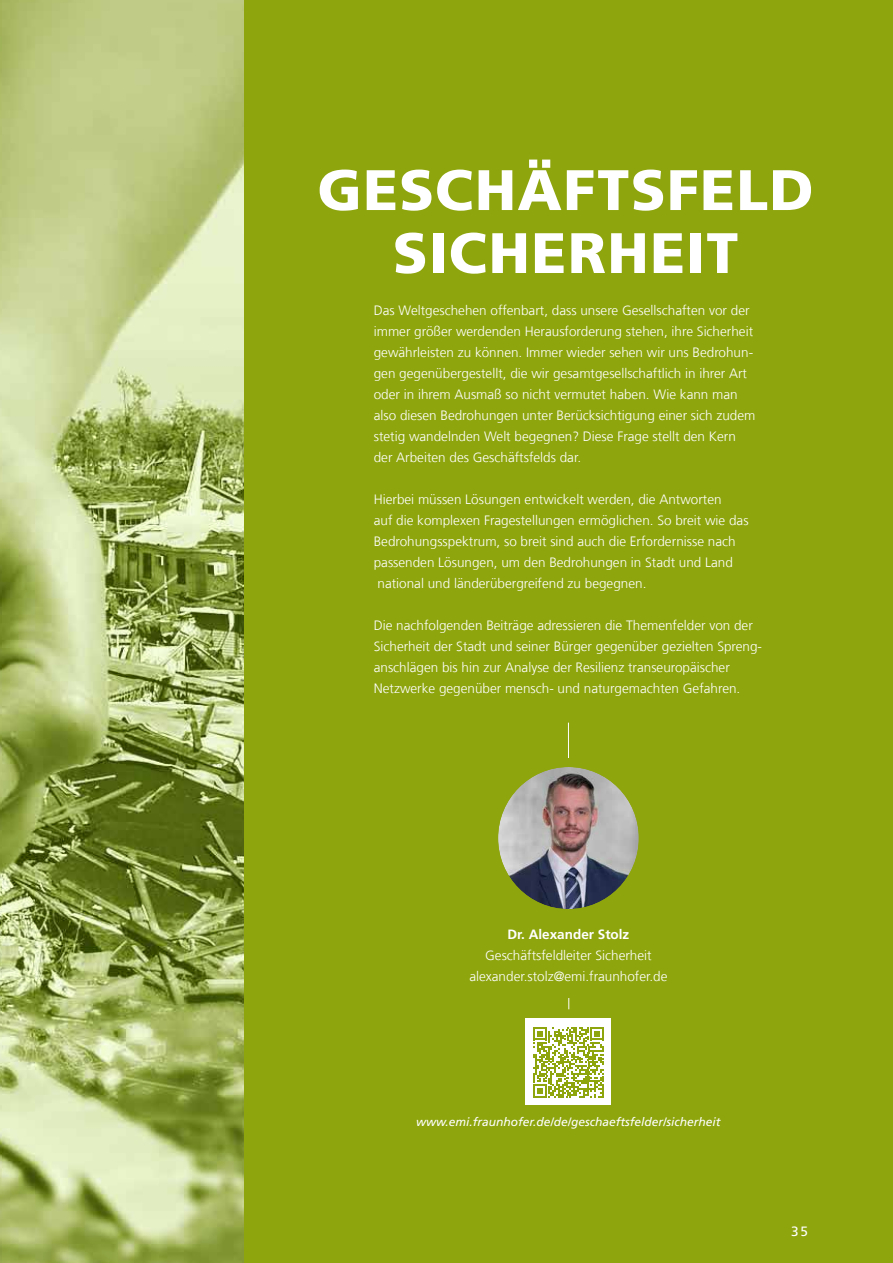
<style>
.page{position:relative;width:893px;height:1263px;background:#8ea50d}
.page>*{position:absolute;margin:0;border:0;box-sizing:border-box;transform-origin:0 0}
.t1{font:900 57px/63px "Frutiger LT Com";letter-spacing:.025em;color:#fff;text-align:center}
.t2{font:300 13.5px/21px "Frutiger LT Com";color:#fff}
.t3{font:700 13.5px "Frutiger LT Com";color:#fff}
.t4{font:13.5px "Frutiger LT Com";color:#fff}
.t5{font:italic 12px "Frutiger LT Com";color:#fff}
</style>
<div class="page">
<img style="left:0;top:0;width:244px;height:1263px">
<hr style="left:568px;top:723px;width:1px;height:286px;background:#fff">
<div style="left:526px;top:1018px;width:85px;height:87px;background:#fff"></div>
<svg style="left:533px;top:1027px;width:71px;height:70px"></svg>
<img style="left:499px;top:768px;width:139px;height:140px">
<div style="left:489px;top:758px;width:159px;height:160px;border:9px solid #8ea50d;border-radius:50%"></div>
<h1 class="t1" style="left:317px;top:159px;width:498px">GESCHÄFTSFELD<br>SICHERHEIT</h1>
<p class="t2" style="left:374px;top:300px;width:383px">Das Weltgeschehen offenbart, dass unsere Gesellschaften vor der immer größer werdenden Herausforderung stehen, ihre Sicherheit gewährleisten zu können. Immer wieder sehen wir uns Bedrohun&shy;gen gegenübergestellt, die wir gesamtgesellschaftlich in ihrer Art oder in ihrem Ausmaß so nicht vermutet haben. Wie kann man also diesen Bedrohungen unter Berücksichtigung einer sich zudem stetig wandelnden Welt begegnen? Diese Frage stellt den Kern der Arbeiten des Geschäftsfelds dar.</p>
<p class="t2" style="left:374px;top:489px;width:376px">Hierbei müssen Lösungen entwickelt werden, die Antworten<br>auf die komplexen Fragestellungen ermöglichen. So breit wie das Bedrohungsspektrum, so breit sind auch die Erfordernisse nach passenden Lösungen, um den Bedrohungen in Stadt und Land national und länderübergreifend zu begegnen.</p>
<p class="t2" style="left:374px;top:615px;width:390px">Die nachfolgenden Beiträge adressieren die Themenfelder von der Sicherheit der Stadt und seiner Bürger gegenüber gezielten Spreng&shy;anschlägen bis hin zur Analyse der Resilienz transeuropäischer Netzwerke gegenüber mensch- und naturgemachten Gefahren.</p>
<p class="t3" style="left:508px;top:926px;width:123px">Dr. Alexander Stolz</p>
<p class="t2" style="left:469px;top:945px;width:200px;text-align:center">Geschäftsfeldleiter Sicherheit alexander.stolz@emi.fraunhofer.de</p>
<p class="t5" style="left:416px;top:1115px;width:306px">www.emi.fraunhofer.de/de/geschaeftsfelder/sicherheit</p>
<p class="t4" style="left:791px;top:1223px;width:18px">35</p>
</div>
